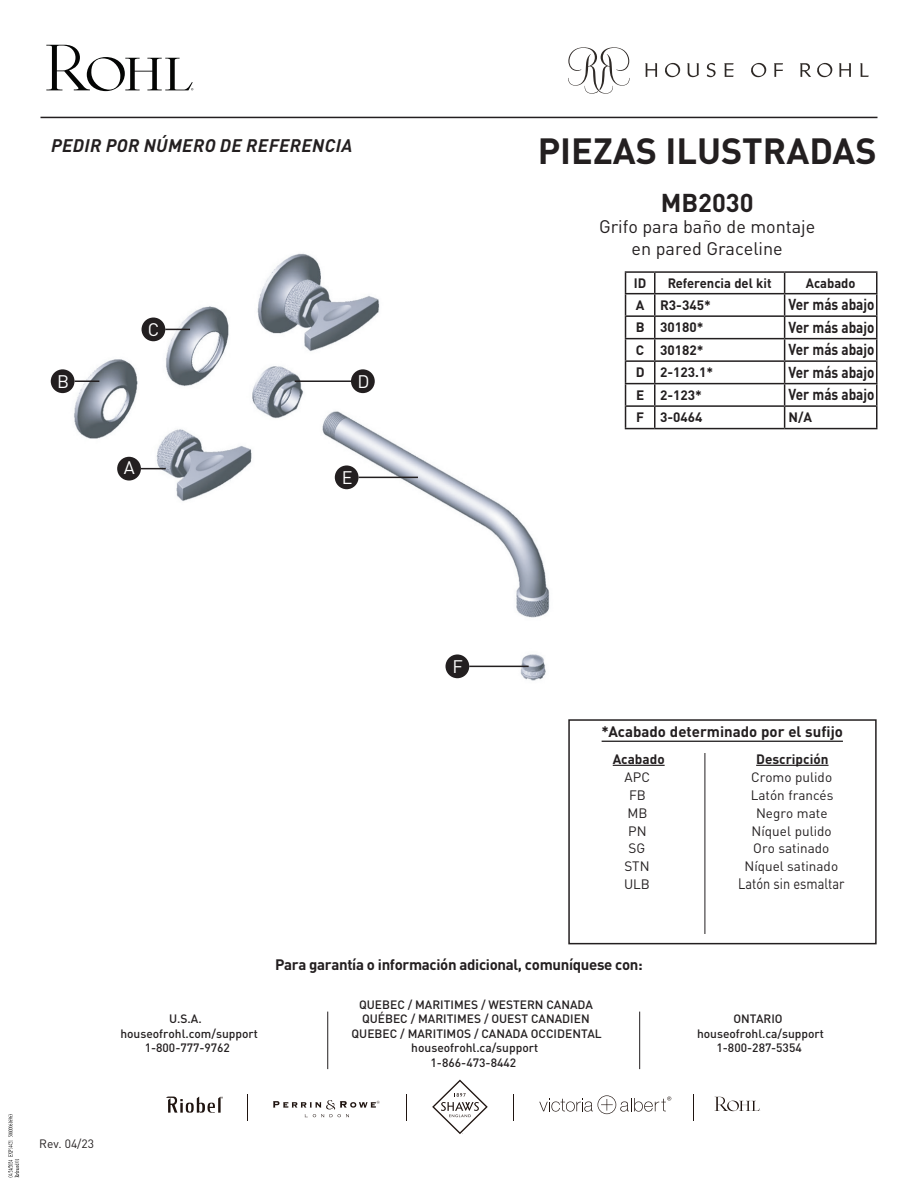
<style>
.page{position:relative;width:918px;height:1188px;background:#fff}
.page>*{position:absolute;margin:0;border:0;box-sizing:border-box;transform-origin:0 0}
.t1{font:700 36px "DIN Pro";color:#231f20}
.t2{font:700 25.5px "DIN Pro";color:#231f20}
.t3{font:18px/21.6px "DIN Pro";color:#231f20;text-align:center}
.t4{font:italic 700 18px "DIN Pro";letter-spacing:.02em;color:#231f20}
.t5{font:18px "DIN Pro";color:#fff}
.t6{font:700 15.75px "DIN Pro";color:#231f20;scale:.86 1}
.t7{font:700 15px "DIN Pro";letter-spacing:-.02em;color:#231f20}
.t8{font:700 15px "DIN Pro";color:#231f20}
.t9{font:15px "DIN Pro";color:#231f20;scale:.85 1}
.t10{font:13.5px/18px "DIN Pro";color:#231f20;text-align:center}
.t11{font:700 13.5px "DIN Pro";color:#231f20}
.t12{font:700 13.5px "DIN Pro";color:#231f20;scale:.96 1}
.t13{font:500 12px/14.4px "DIN Pro";color:#231f20;text-align:center}
.t14{font:12px "DIN Pro";color:#231f20}
</style>
<div class="page">
<hr style="left:40px;top:117px;width:838px;height:1px;background:#231f20">
<svg style="left:568px;top:47px;width:62px;height:47px"></svg>
<svg style="left:645px;top:63px;width:12px;height:14px"></svg>
<svg style="left:687px;top:63px;width:12px;height:14px"></svg>
<svg style="left:707px;top:63px;width:9px;height:14px"></svg>
<svg style="left:724px;top:63px;width:10px;height:14px"></svg>
<svg style="left:751px;top:63px;width:15px;height:14px"></svg>
<svg style="left:817px;top:63px;width:15px;height:14px"></svg>
<svg style="left:665px;top:63px;width:15px;height:14px"></svg>
<svg style="left:774px;top:63px;width:9px;height:14px"></svg>
<svg style="left:800px;top:63px;width:11px;height:14px"></svg>
<svg style="left:839px;top:63px;width:12px;height:14px"></svg>
<svg style="left:860px;top:63px;width:9px;height:14px"></svg>
<svg style="left:46px;top:45px;width:147px;height:46px"></svg>
<hr style="left:625px;top:271px;width:30px;height:2px;background:#231f20">
<hr style="left:655px;top:271px;width:130px;height:2px;background:#231f20">
<hr style="left:654px;top:273px;width:2px;height:20px;background:#231f20">
<hr style="left:785px;top:271px;width:93px;height:2px;background:#231f20">
<hr style="left:876px;top:273px;width:2px;height:20px;background:#231f20">
<hr style="left:625px;top:293px;width:30px;height:1px;background:#231f20">
<hr style="left:655px;top:293px;width:130px;height:1px;background:#231f20">
<hr style="left:654px;top:294px;width:2px;height:21px;background:#231f20">
<hr style="left:785px;top:293px;width:93px;height:1px;background:#231f20">
<hr style="left:876px;top:294px;width:2px;height:21px;background:#231f20">
<hr style="left:625px;top:315px;width:30px;height:2px;background:#231f20">
<hr style="left:655px;top:315px;width:130px;height:2px;background:#231f20">
<hr style="left:654px;top:317px;width:2px;height:21px;background:#231f20">
<hr style="left:785px;top:315px;width:93px;height:2px;background:#231f20">
<hr style="left:876px;top:317px;width:2px;height:21px;background:#231f20">
<hr style="left:625px;top:338px;width:30px;height:1px;background:#231f20">
<hr style="left:655px;top:338px;width:130px;height:1px;background:#231f20">
<hr style="left:654px;top:339px;width:2px;height:21px;background:#231f20">
<hr style="left:785px;top:338px;width:93px;height:1px;background:#231f20">
<hr style="left:876px;top:339px;width:2px;height:21px;background:#231f20">
<hr style="left:625px;top:360px;width:30px;height:2px;background:#231f20">
<hr style="left:655px;top:360px;width:130px;height:2px;background:#231f20">
<hr style="left:654px;top:362px;width:2px;height:21px;background:#231f20">
<hr style="left:785px;top:360px;width:93px;height:2px;background:#231f20">
<hr style="left:876px;top:362px;width:2px;height:21px;background:#231f20">
<hr style="left:625px;top:383px;width:30px;height:1px;background:#231f20">
<hr style="left:655px;top:383px;width:130px;height:1px;background:#231f20">
<hr style="left:654px;top:384px;width:2px;height:21px;background:#231f20">
<hr style="left:785px;top:383px;width:93px;height:1px;background:#231f20">
<hr style="left:876px;top:384px;width:2px;height:21px;background:#231f20">
<hr style="left:625px;top:405px;width:30px;height:2px;background:#231f20">
<svg style="left:625px;top:273px;width:1px;height:155px"></svg>
<hr style="left:655px;top:405px;width:130px;height:2px;background:#231f20">
<hr style="left:654px;top:407px;width:2px;height:21px;background:#231f20">
<hr style="left:785px;top:405px;width:93px;height:2px;background:#231f20">
<svg style="left:784px;top:273px;width:1px;height:155px"></svg>
<hr style="left:876px;top:407px;width:2px;height:21px;background:#231f20">
<hr style="left:625px;top:428px;width:30px;height:1px;background:#231f20">
<hr style="left:655px;top:428px;width:130px;height:1px;background:#231f20">
<hr style="left:785px;top:428px;width:93px;height:1px;background:#231f20">
<img style="left:62px;top:253px;width:488px;height:428px">
<div style="left:117px;top:457px;width:24px;height:24px;background:#231f20;border-radius:50%"></div>
<svg style="left:141px;top:468px;width:25px;height:1px"></svg>
<div style="left:335px;top:465px;width:24px;height:24px;background:#231f20;border-radius:50%"></div>
<hr style="left:359px;top:477px;width:59px;height:1px;background:#231f20">
<div style="left:446px;top:654px;width:23px;height:24px;background:#231f20;border-radius:50%"></div>
<hr style="left:469px;top:666px;width:60px;height:1px;background:#231f20">
<div style="left:51px;top:369px;width:24px;height:24px;background:#231f20;border-radius:50%"></div>
<hr style="left:75px;top:380px;width:24px;height:2px;background:#231f20">
<div style="left:142px;top:318px;width:23px;height:23px;background:#231f20;border-radius:50%"></div>
<svg style="left:165px;top:329px;width:25px;height:1px"></svg>
<div style="left:351px;top:369px;width:24px;height:24px;background:#231f20;border-radius:50%"></div>
<hr style="left:295px;top:380px;width:59px;height:2px;background:#231f20">
<hr style="left:639px;top:1012px;width:1px;height:57px;background:#231f20">
<hr style="left:327px;top:1012px;width:1px;height:57px;background:#231f20">
<svg style="left:715px;top:1097px;width:46px;height:14px"></svg>
<svg style="left:539px;top:1095px;width:132px;height:19px"></svg>
<svg style="left:273px;top:1100px;width:107px;height:17px"></svg>
<svg style="left:166px;top:1097px;width:57px;height:16px"></svg>
<svg style="left:432px;top:1080px;width:56px;height:54px"></svg>
<svg style="left:406px;top:1095px;width:1px;height:26px"></svg>
<svg style="left:513px;top:1095px;width:1px;height:26px"></svg>
<svg style="left:693px;top:1095px;width:1px;height:26px"></svg>
<div style="left:568px;top:719px;width:309px;height:225px;border:2px solid #231f20"></div>
<hr style="left:705px;top:753px;width:1px;height:181px;background:#231f20">
<hr style="left:613px;top:765px;width:52px;height:1px;background:#231f20">
<hr style="left:756px;top:765px;width:73px;height:1px;background:#231f20">
<hr style="left:602px;top:741px;width:241px;height:1px;background:#231f20">
<svg style="left:8px;top:1114px;width:11px;height:63px"></svg>
<h3 class="t4" style="left:51px;top:130px;width:303px">PEDIR POR NÚMERO DE REFERENCIA</h3>
<h1 class="t1" style="left:538px;top:121px;width:341px">PIEZAS ILUSTRADAS</h1>
<h3 class="t5" style="left:57px;top:369px;width:14px">B</h3>
<h3 class="t5" style="left:148px;top:317px;width:13px">C</h3>
<h3 class="t5" style="left:124px;top:456px;width:12px">A</h3>
<h3 class="t5" style="left:357px;top:369px;width:14px">D</h3>
<h3 class="t5" style="left:342px;top:465px;width:12px">E</h3>
<h2 class="t2" style="left:661px;top:181px;width:94px">MB2030</h2>
<h3 class="t3" style="left:599px;top:214px;width:218px">Grifo para baño de montaje en pared Graceline</h3>
<p class="t12" style="left:634px;top:272px;width:15px">ID</p>
<p class="t12" style="left:668px;top:272px;width:110px">Referencia del kit</p>
<p class="t12" style="left:806px;top:272px;width:53px">Acabado</p>
<p class="t11" style="left:636px;top:294px;width:77px">A R3-345*</p>
<h3 class="t6" style="left:789px;top:292px;width:102px">Ver más abajo</h3>
<p class="t11" style="left:636px;top:317px;width:69px">B 30180*</p>
<h3 class="t6" style="left:789px;top:315px;width:102px">Ver más abajo</h3>
<p class="t11" style="left:636px;top:339px;width:69px">C 30182*</p>
<h3 class="t6" style="left:789px;top:337px;width:102px">Ver más abajo</h3>
<p class="t11" style="left:636px;top:362px;width:79px">D 2-123.1*</p>
<h3 class="t6" style="left:789px;top:360px;width:102px">Ver más abajo</h3>
<p class="t11" style="left:636px;top:384px;width:67px">E 2-123*</p>
<h3 class="t6" style="left:789px;top:382px;width:102px">Ver más abajo</h3>
<p class="t11" style="left:636px;top:407px;width:68px">F 3-0464</p>
<p class="t11" style="left:789px;top:407px;width:25px">N/A</p>
<h3 class="t5" style="left:453px;top:654px;width:12px">F</h3>
<p class="t8" style="left:602px;top:719px;width:243px">*Acabado determinado por el sufijo</p>
<p class="t11" style="left:613px;top:748px;width:53px">Acabado</p>
<p class="t11" style="left:756px;top:748px;width:74px">Descripción</p>
<p class="t10" style="left:624px;top:767px;width:28px">APC<br>FB<br>MB<br>PN<br>SG<br>STN<br>ULB</p>
<p class="t10" style="left:745px;top:767px;width:95px">Cromo pulido<br>Latón francés<br>Negro mate<br>Níquel pulido<br>Oro satinado<br>Níquel satinado</p>
<p class="t9" style="left:738px;top:874px;width:127px">Latón sin esmaltar</p>
<p class="t13" style="left:169px;top:1011px;width:34px">U.S.A.</p>
<p class="t13" style="left:120px;top:1026px;width:139px">houseofrohl.com/support</p>
<p class="t13" style="left:145px;top:1040px;width:87px">1-800-777-9762</p>
<p class="t7" style="left:275px;top:953px;width:369px">Para garantía o información adicional, comuníquese con:</p>
<p class="t13" style="left:352px;top:997px;width:252px">QUEBEC / MARITIMES / WESTERN CANADA<br>QUÉBEC / MARITIMES / OUEST CANADIEN<br>QUEBEC / MARITIMOS / CANADA OCCIDENTAL houseofrohl.ca/support<br>1-866-473-8442</p>
<p class="t13" style="left:697px;top:1011px;width:128px">ONTARIO houseofrohl.ca/support<br>1-800-287-5354</p>
<p class="t14" style="left:39px;top:1135px;width:56px">Rev. 04/23</p>
</div>
